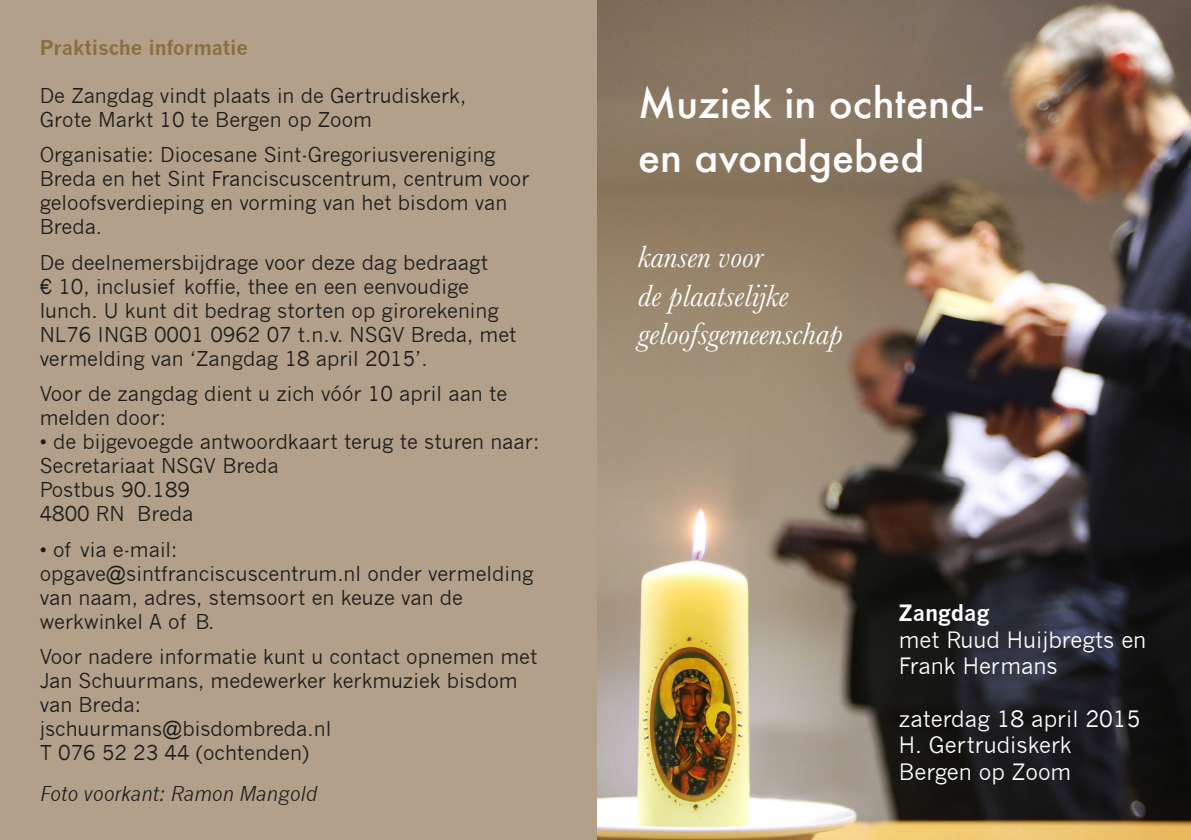
<style>
.page{position:relative;width:1191px;height:840px;background:#fff}
.page>*{position:absolute;margin:0;border:0;box-sizing:border-box;transform-origin:0 0}
.t1{font:500 40px "Futura";color:#fff}
.t2{font:italic 32px "Baskerville";color:#fff}
.t3{font:22px/26.4px "News Gothic";color:#fff}
.t4{font:700 22px "News Gothic";color:#fff}
.t5{font:20px/24px "News Gothic";color:#1d1d1b}
.t6{font:italic 20px "News Gothic";color:#1d1d1b}
.t7{font:700 20px "News Gothic";color:#8a6d42}
</style>
<div class="page">
<img style="left:596px;top:0;width:595px;height:839px">
<div style="left:0;top:0;width:596px;height:839px;background:#b2a08a"></div>
<p class="t7" style="left:40px;top:35px;width:210px">Praktische informatie</p>
<p class="t5" style="left:40px;top:84px;width:428px">De Zangdag vindt plaats in de Gertrudiskerk,</p>
<p class="t5" style="left:40px;top:108px;width:334px">Grote Markt 10 te Bergen op Zoom</p>
<p class="t5" style="left:40px;top:143px;width:491px">Organisatie: Diocesane Sint-Gregoriusvereniging Breda en het Sint Franciscuscentrum, centrum voor geloofsverdieping en vorming van het bisdom van Breda.</p>
<p class="t5" style="left:40px;top:250px;width:478px">De deelnemersbijdrage voor deze dag bedraagt<br>€ 10, inclusief koffie, thee en een eenvoudige lunch. U kunt dit bedrag storten op girorekening NL76 INGB 0001 0962 07 t.n.v. NSGV Breda, met vermelding van ‘Zangdag 18 april 2015’.</p>
<p class="t5" style="left:40px;top:382px;width:469px">Voor de zangdag dient u zich vóór 10 april aan te melden door:</p>
<p class="t5" style="left:40px;top:430px;width:501px">• de bijgevoegde antwoordkaart terug te sturen naar:</p>
<p class="t5" style="left:40px;top:454px;width:240px">Secretariaat NSGV Breda</p>
<p class="t5" style="left:40px;top:478px;width:152px">Postbus 90.189</p>
<p class="t5" style="left:40px;top:502px;width:155px">4800 RN Breda</p>
<p class="t5" style="left:40px;top:537px;width:139px">• of via e-mail:</p>
<p class="t5" style="left:40px;top:561px;width:495px">opgave@sintfranciscuscentrum.nl onder vermelding van naam, adres, stemsoort en keuze van de werkwinkel A of B.</p>
<p class="t5" style="left:40px;top:644px;width:499px">Voor nadere informatie kunt u contact opnemen met</p>
<p class="t5" style="left:40px;top:668px;width:479px">Jan Schuurmans, medewerker kerkmuziek bisdom van Breda:</p>
<p class="t5" style="left:40px;top:716px;width:293px">jschuurmans@bisdombreda.nl</p>
<p class="t5" style="left:40px;top:740px;width:271px">T 076 52 23 44 (ochtenden)</p>
<p class="t6" style="left:40px;top:781px;width:279px">Foto voorkant: Ramon Mangold</p>
<p class="t1" style="left:638px;top:76px;width:346px">Muziek in ochtend-</p>
<p class="t1" style="left:638px;top:129px;width:288px">en avondgebed</p>
<p class="t2" style="left:638px;top:235px;width:127px">kansen voor</p>
<p class="t2" style="left:638px;top:274px;width:152px">de plaatselijke</p>
<p class="t2" style="left:638px;top:312px;width:206px">geloofsgemeenschap</p>
<p class="t4" style="left:899px;top:599px;width:92px">Zangdag</p>
<p class="t3" style="left:899px;top:626px;width:249px">met Ruud Huijbregts en<br>Frank Hermans</p>
<p class="t3" style="left:899px;top:705px;width:243px">zaterdag 18 april 2015</p>
<p class="t3" style="left:899px;top:731px;width:174px">H. Gertrudiskerk</p>
<p class="t3" style="left:899px;top:758px;width:174px">Bergen op Zoom</p>
</div>
